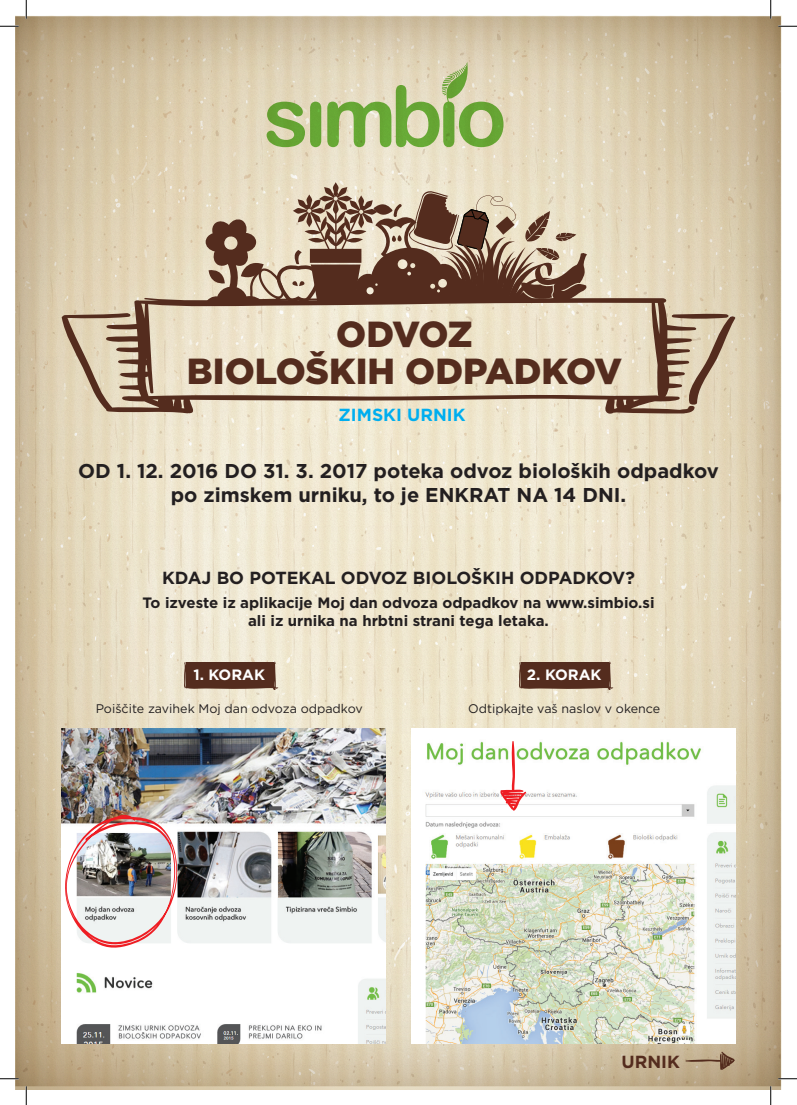
<style>
.page{position:relative;width:797px;height:1105px;background:#fff}
.page>*{position:absolute;margin:0;border:0;box-sizing:border-box;transform-origin:0 0}
.t1{font:900 36.25px/37.5px "Gotham";color:#542c1e;text-align:center}
.t2{font:700 20px/24px "Gotham";color:#231f20;text-align:center}
.t3{font:700 17.5px "Gotham";color:#231f20}
.t4{font:700 17.5px "Gotham";color:#00aeef}
.t5{font:700 17.5px "Gotham";color:#542c1e}
.t6{font:700 15px/18px "Gotham";color:#231f20;text-align:center}
.t7{font:700 15px "Gotham";color:#fff}
.t8{font:12.5px "Gotham";color:#231f20}
</style>
<div class="page">
<img style="left:16px;top:16px;width:765px;height:1073px">
<svg style="left:266px;top:102px;width:55px;height:45px"></svg>
<svg style="left:327px;top:62px;width:176px;height:85px"></svg>
<svg style="left:184px;top:661px;width:94px;height:29px"></svg>
<svg style="left:518px;top:661px;width:95px;height:29px"></svg>
<svg style="left:205px;top:182px;width:382px;height:116px"></svg>
<svg style="left:62px;top:298px;width:674px;height:116px"></svg>
<img style="left:62px;top:728px;width:324px;height:315px">
<img style="left:411px;top:728px;width:324px;height:315px">
<img style="left:61px;top:809px;width:117px;height:140px">
<svg style="left:500px;top:741px;width:26px;height:70px"></svg>
<svg style="left:685px;top:1051px;width:50px;height:19px"></svg>
<svg style="left:0;top:25px;width:19px;height:2px"></svg>
<svg style="left:778px;top:25px;width:19px;height:2px"></svg>
<svg style="left:0;top:1078px;width:19px;height:1px"></svg>
<svg style="left:778px;top:1078px;width:19px;height:1px"></svg>
<svg style="left:25px;top:0;width:2px;height:19px"></svg>
<svg style="left:25px;top:1086px;width:2px;height:19px"></svg>
<svg style="left:770px;top:0;width:1px;height:19px"></svg>
<svg style="left:770px;top:1086px;width:1px;height:19px"></svg>
<h1 class="t1" style="left:187px;top:315px;width:437px">ODVOZ<br>BIOLOŠKIH ODPADKOV</h1>
<p class="t4" style="left:338px;top:403px;width:128px">ZIMSKI URNIK</p>
<h2 class="t2" style="left:78px;top:459px;width:642px">OD 1. 12. 2016 DO 31. 3. 2017 poteka odvoz bioloških odpadkov po zimskem urniku, to je ENKRAT NA 14 DNI.</h2>
<p class="t3" style="left:162px;top:566px;width:474px">KDAJ BO POTEKAL ODVOZ BIOLOŠKIH ODPADKOV?</p>
<p class="t6" style="left:142px;top:594px;width:513px">To izveste iz aplikacije Moj dan odvoza odpadkov na www.simbio.si ali iz urnika na hrbtni strani tega letaka.</p>
<p class="t7" style="left:193px;top:665px;width:73px">1. KORAK</p>
<p class="t8" style="left:96px;top:700px;width:268px">Poiščite zavihek Moj dan odvoza odpadkov</p>
<p class="t7" style="left:527px;top:665px;width:76px">2. KORAK</p>
<p class="t8" style="left:468px;top:700px;width:193px">Odtipkajte vaš naslov v okence</p>
<p class="t5" style="left:621px;top:1050px;width:60px">URNIK</p>
</div>
